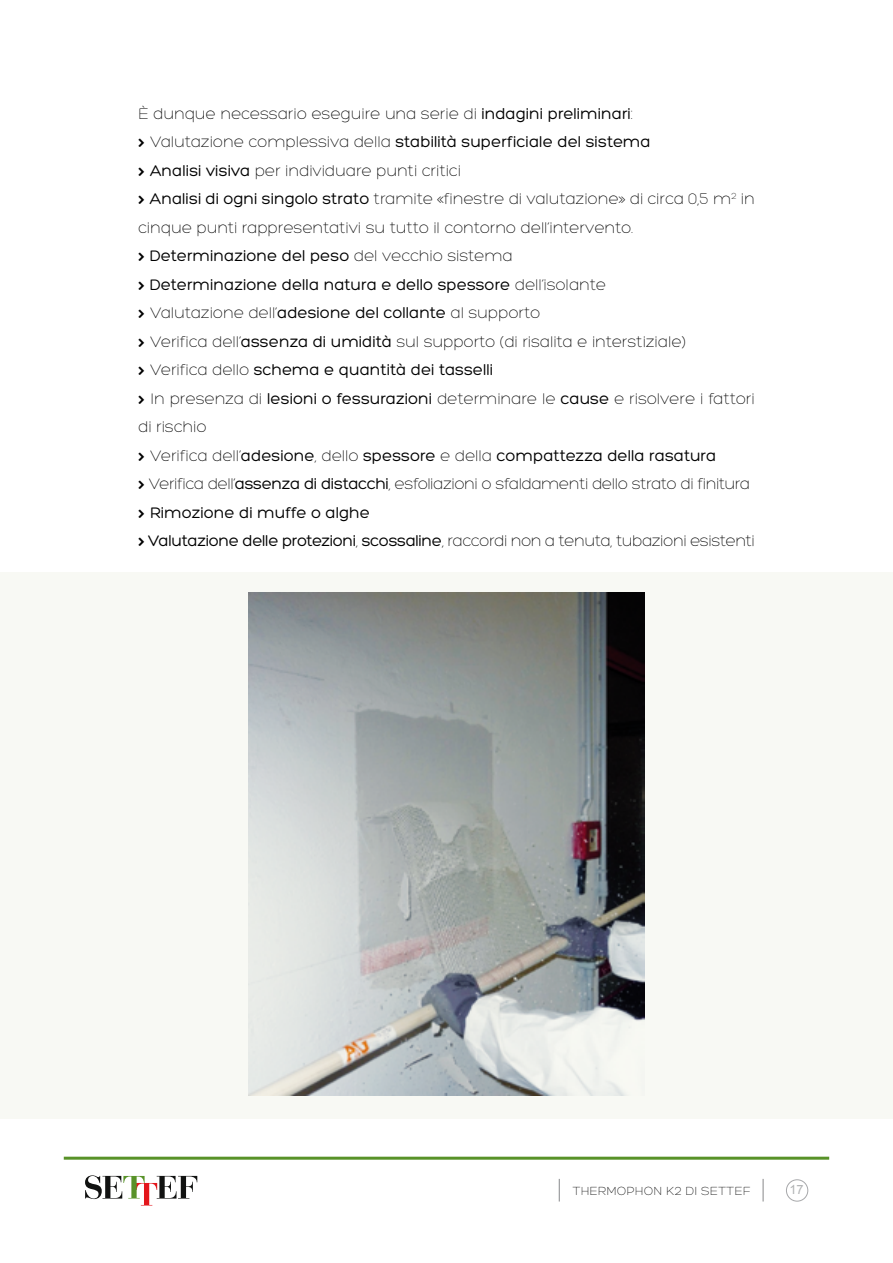
<style>
.page{position:relative;width:893px;height:1263px;background:#fff}
.page>*{position:absolute;margin:0;border:0;box-sizing:border-box;transform-origin:0 0}
.t1{font:300 16.5px/28.5px "Hero";color:#000}
.t2{font:300 12.75px "Hero";letter-spacing:.02em;color:#000}
.t3{font:12.75px "Arial";color:#b1b3b4}
.s1{font-weight:400}
.s2{font-family:"Guifxv 2 Transports";font-weight:400;font-size:12px}
</style>
<div class="page">
<hr style="left:64px;top:1157px;width:765px;height:3px;background:#589228">
<svg style="left:763px;top:1179px;width:1px;height:22px"></svg>
<svg style="left:559px;top:1179px;width:1px;height:22px"></svg>
<div style="left:786px;top:1179px;width:22px;height:22px;border:1px solid #a7a8aa;border-radius:50%"></div>
<svg style="left:85px;top:1175px;width:112px;height:30px"></svg>
<div style="left:0;top:572px;width:893px;height:546px;background:#f8f9f4"></div>
<img style="left:248px;top:592px;width:397px;height:503px">
<p class="t1" style="left:138px;top:99px;width:618px">È dunque necessario eseguire una serie di <span class="s1">indagini preliminari</span>:<br><span class="s2">&gt;</span> Valutazione complessiva della <span class="s1">stabilità superficiale del sistema<br></span><span class="s2">&gt;</span> <span class="s1">Analisi visiva</span> per individuare punti critici<br><span class="s2">&gt;</span> <span class="s1">Analisi di ogni singolo strato</span> tramite «finestre di valutazione» di circa 0,5 m<sup>2</sup> in cinque punti rappresentativi su tutto il contorno dell’intervento.<br><span class="s2">&gt;</span> <span class="s1">Determinazione del peso</span> del vecchio sistema<br><span class="s2">&gt;</span> <span class="s1">Determinazione della natura e dello spessore</span> dell’isolante<br><span class="s2">&gt;</span> Valutazione dell’<span class="s1">adesione del collante</span> al supporto<br><span class="s2">&gt;</span> Verifica dell’<span class="s1">assenza di umidità</span> sul supporto (di risalita e interstiziale)<br><span class="s2">&gt;</span> Verifica dello <span class="s1">schema e quantità dei tasselli<br></span><span class="s2">&gt;</span> In presenza di <span class="s1">lesioni o fessurazioni</span> determinare le <span class="s1">cause</span> e risolvere i fattori di rischio<br><span class="s2">&gt;</span> Verifica dell’<span class="s1">adesione</span>, dello <span class="s1">spessore</span> e della <span class="s1">compattezza della rasatura<br></span><span class="s2">&gt;</span> Verifica dell’<span class="s1">assenza di distacchi</span>, esfoliazioni o sfaldamenti dello strato di finitura <span class="s2">&gt;</span> <span class="s1">Rimozione di muffe o alghe<br></span><span class="s2">&gt;</span> <span class="s1">Valutazione delle protezioni</span>, <span class="s1">scossaline</span>, raccordi non a tenuta, tubazioni esistenti</p>
<p class="t2" style="left:573px;top:1185px;width:179px">THERMOPHON K2 DI SETTEF</p>
<p class="t3" style="left:789px;top:1181px;width:16px">17</p>
</div>
